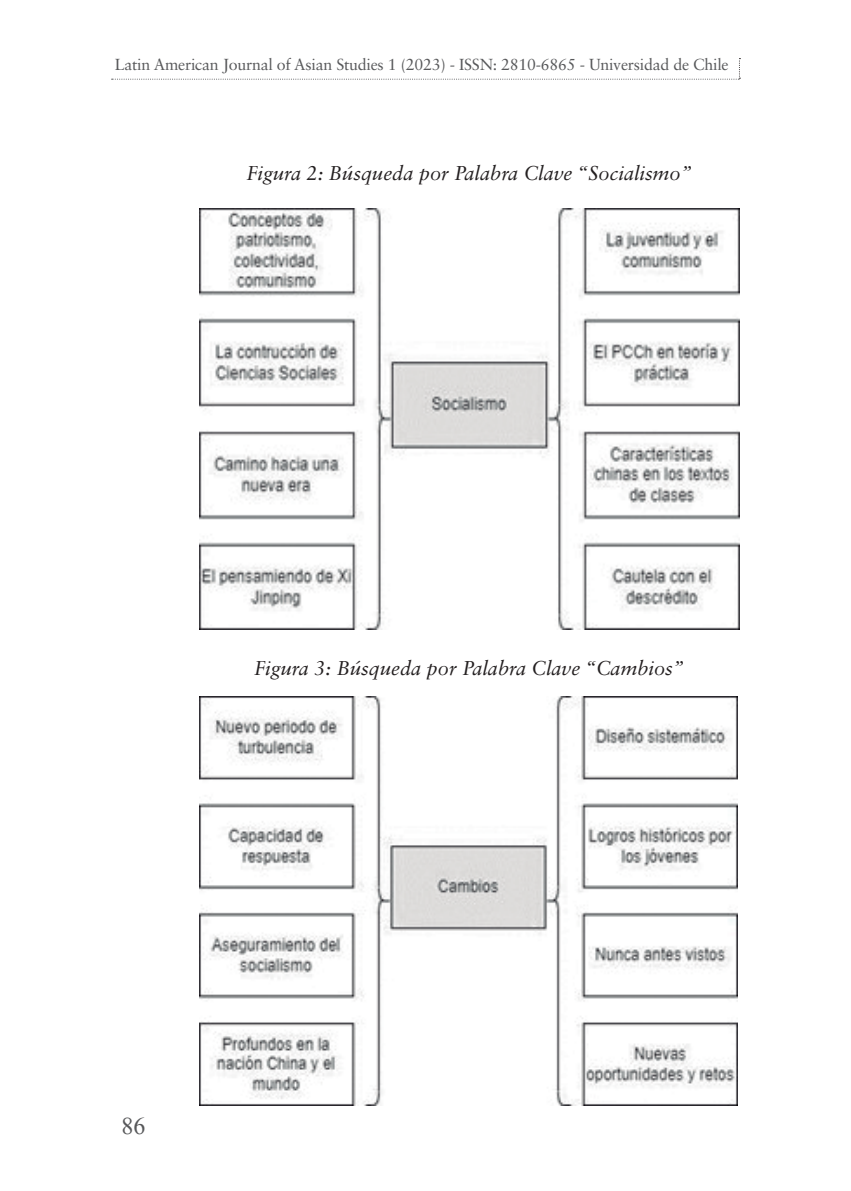
<style>
.page{position:relative;width:851px;height:1191px;background:#fff}
.page>*{position:absolute;margin:0;border:0;box-sizing:border-box;transform-origin:0 0}
.t1{font:24px "Times New Roman";color:#57585a}
.TÍTULO_CUADRO_ACADE{font:italic 20px "Sabon LT Std";color:#231f20}
.Cabecera_Izquierda_ACADE_2021{font:16px "Sabon LT Std";letter-spacing:-.015em;color:#57585a}
</style>
<div class="page">
<svg style="left:111px;top:58px;width:629px;height:22px"></svg>
<img style="left:200px;top:208px;width:539px;height:421px">
<img style="left:200px;top:696px;width:537px;height:409px">
<p class="Cabecera_Izquierda_ACADE_2021" style="left:115px;top:55px;width:615px">Latin American Journal of Asian Studies 1 (2023) - ISSN: 2810-6865 - Universidad de Chile</p>
<p class="TÍTULO_CUADRO_ACADE" style="left:246px;top:162px;width:447px">Figura 2: Búsqueda por Palabra Clave “Socialismo”</p>
<p class="TÍTULO_CUADRO_ACADE" style="left:254px;top:656px;width:431px">Figura 3: Búsqueda por Palabra Clave “Cambios”</p>
<p class="t1" style="left:121px;top:1109px;width:25px">86</p>
</div>
